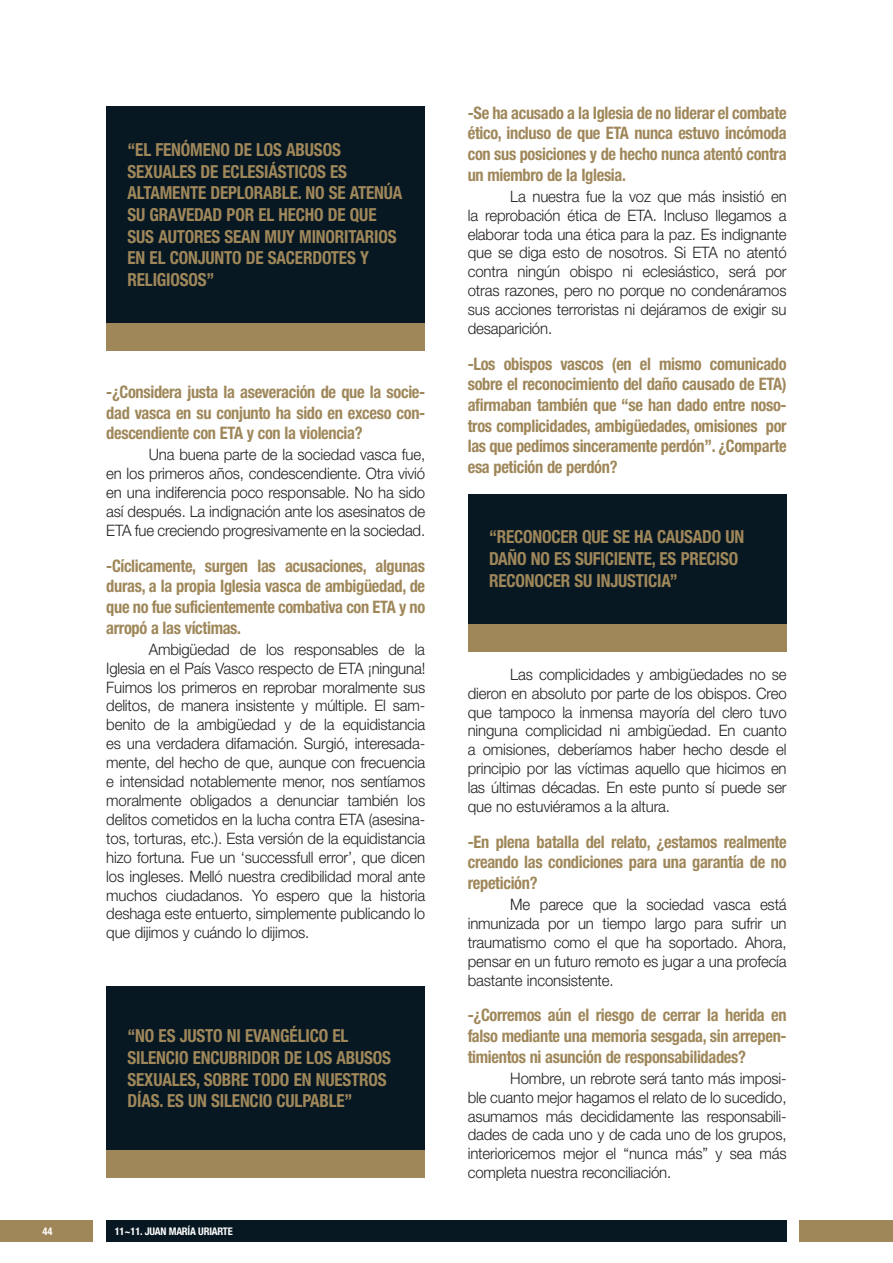
<style>
.page{position:relative;width:893px;height:1263px;background:#fff}
.page>*{position:absolute;margin:0;border:0;box-sizing:border-box;transform-origin:0 0}
.t1{font:700 condensed 18px/21.6px "Helvetica Neue LT Std";letter-spacing:-.01em;color:#9f875a;scale:.95 1}
.t2{font:700 condensed 17.25px/20.7px "Helvetica Neue LT Std";letter-spacing:-.02em;color:#9f875a;text-align:justify;scale:.95 1}
.t3{font:300 15.75px/18.9px "Helvetica Neue LT Std";letter-spacing:-.01em;color:#231f20;text-align:justify;scale:.95 1}
.t4{font:700 condensed 10.5px "Helvetica Neue LT Std";letter-spacing:-.02em;color:#fff}
</style>
<div class="page">
<div style="left:0;top:1220px;width:93px;height:22px;background:#9f875a"></div>
<div style="left:799px;top:1220px;width:94px;height:22px;background:#9f875a"></div>
<div style="left:106px;top:1220px;width:681px;height:22px;background:#071822"></div>
<div style="left:106px;top:296px;width:319px;height:54px;background:#9f875a"></div>
<div style="left:106px;top:106px;width:319px;height:217px;background:#071822"></div>
<div style="left:468px;top:597px;width:319px;height:54px;background:#9f875a"></div>
<div style="left:468px;top:494px;width:319px;height:129px;background:#071822"></div>
<div style="left:106px;top:1124px;width:319px;height:54px;background:#9f875a"></div>
<div style="left:106px;top:986px;width:319px;height:164px;background:#071822"></div>
<p class="t1" style="left:128px;top:139px;width:291px">“EL FENÓMENO DE LOS ABUSOS<br>SEXUALES DE ECLESIÁSTICOS ES<br>ALTAMENTE DEPLORABLE. NO SE ATENÚA<br>SU GRAVEDAD POR EL HECHO DE QUE<br>SUS AUTORES SEAN MUY MINORITARIOS<br>EN EL CONJUNTO DE SACERDOTES Y<br>RELIGIOSOS”</p>
<p class="t2" style="left:106px;top:381px;width:337px">-¿Considera justa la aseveración de que la socie&shy;dad vasca en su conjunto ha sido en exceso con&shy;descendiente con ETA y con la violencia?</p>
<p class="t3" style="left:106px;top:445px;width:337px;text-indent:43px">Una buena parte de la sociedad vasca fue, en los primeros años, condescendiente. Otra vivió en una indiferencia poco responsable. No ha sido así después. La indignación ante los asesinatos de ETA fue creciendo progresivamente en la sociedad.</p>
<p class="t2" style="left:106px;top:555px;width:337px">-Cíclicamente, surgen las acusaciones, algunas duras, a la propia Iglesia vasca de ambigüedad, de que no fue suficientemente combativa con ETA y no arropó a las víctimas.</p>
<p class="t3" style="left:106px;top:639px;width:337px;text-indent:43px">Ambigüedad de los responsables de la Iglesia en el País Vasco respecto de ETA ¡ninguna!<br>Fuimos los primeros en reprobar moralmente sus delitos, de manera insistente y múltiple. El sam&shy;benito de la ambigüedad y de la equidistancia es una verdadera difamación. Surgió, interesada&shy;mente, del hecho de que, aunque con frecuencia e intensidad notablemente menor, nos sentíamos moralmente obligados a denunciar también los delitos cometidos en la lucha contra ETA (asesina&shy;tos, torturas, etc.). Esta versión de la equidistancia hizo fortuna. Fue un ‘successfull error’, que dicen los ingleses. Melló nuestra credibilidad moral ante muchos ciudadanos. Yo espero que la historia deshaga este entuerto, simplemente publicando lo que dijimos y cuándo lo dijimos.</p>
<p class="t1" style="left:128px;top:1025px;width:279px">“NO ES JUSTO NI EVANGÉLICO EL<br>SILENCIO ENCUBRIDOR DE LOS ABUSOS<br>SEXUALES, SOBRE TODO EN NUESTROS<br>DÍAS. ES UN SILENCIO CULPABLE”</p>
<p class="t4" style="left:43px;top:1225px;width:11px">44</p>
<p class="t4" style="left:115px;top:1225px;width:120px">11~11. JUAN MARÍA URIARTE</p>
<p class="t2" style="left:468px;top:102px;width:337px">-Se ha acusado a la Iglesia de no liderar el combate ético, incluso de que ETA nunca estuvo incómoda con sus posiciones y de hecho nunca atentó contra un miembro de la Iglesia.</p>
<p class="t3" style="left:468px;top:186px;width:337px;text-indent:43px">La nuestra fue la voz que más insistió en la reprobación ética de ETA. Incluso llegamos a elaborar toda una ética para la paz. Es indignante que se diga esto de nosotros. Si ETA no atentó contra ningún obispo ni eclesiástico, será por otras razones, pero no porque no condenáramos sus acciones terroristas ni dejáramos de exigir su desaparición.</p>
<p class="t2" style="left:468px;top:353px;width:337px">-Los obispos vascos (en el mismo comunicado sobre el reconocimiento del daño causado de ETA) afirmaban también que “se han dado entre noso&shy;tros complicidades, ambigüedades, omisiones por las que pedimos sinceramente perdón”. ¿Comparte esa petición de perdón?</p>
<p class="t1" style="left:489px;top:526px;width:270px">“RECONOCER QUE SE HA CAUSADO UN<br>DAÑO NO ES SUFICIENTE, ES PRECISO<br>RECONOCER SU INJUSTICIA”</p>
<p class="t3" style="left:468px;top:664px;width:337px;text-indent:43px">Las complicidades y ambigüedades no se dieron en absoluto por parte de los obispos. Creo que tampoco la inmensa mayoría del clero tuvo ninguna complicidad ni ambigüedad. En cuanto a omisiones, deberíamos haber hecho desde el principio por las víctimas aquello que hicimos en las últimas décadas. En este punto sí puede ser que no estuviéramos a la altura.</p>
<p class="t2" style="left:468px;top:831px;width:337px">-En plena batalla del relato, ¿estamos realmente creando las condiciones para una garantía de no repetición?</p>
<p class="t3" style="left:468px;top:895px;width:337px;text-indent:43px">Me parece que la sociedad vasca está inmunizada por un tiempo largo para sufrir un traumatismo como el que ha soportado. Ahora, pensar en un futuro remoto es jugar a una profecía bastante inconsistente.</p>
<p class="t2" style="left:468px;top:1004px;width:337px">-¿Corremos aún el riesgo de cerrar la herida en falso mediante una memoria sesgada, sin arrepen&shy;timientos ni asunción de responsabilidades?</p>
<p class="t3" style="left:468px;top:1068px;width:337px;text-indent:43px">Hombre, un rebrote será tanto más imposi&shy;ble cuanto mejor hagamos el relato de lo sucedido, asumamos más decididamente las responsabili&shy;dades de cada uno y de cada uno de los grupos, interioricemos mejor el “nunca más” y sea más completa nuestra reconciliación.</p>
</div>
